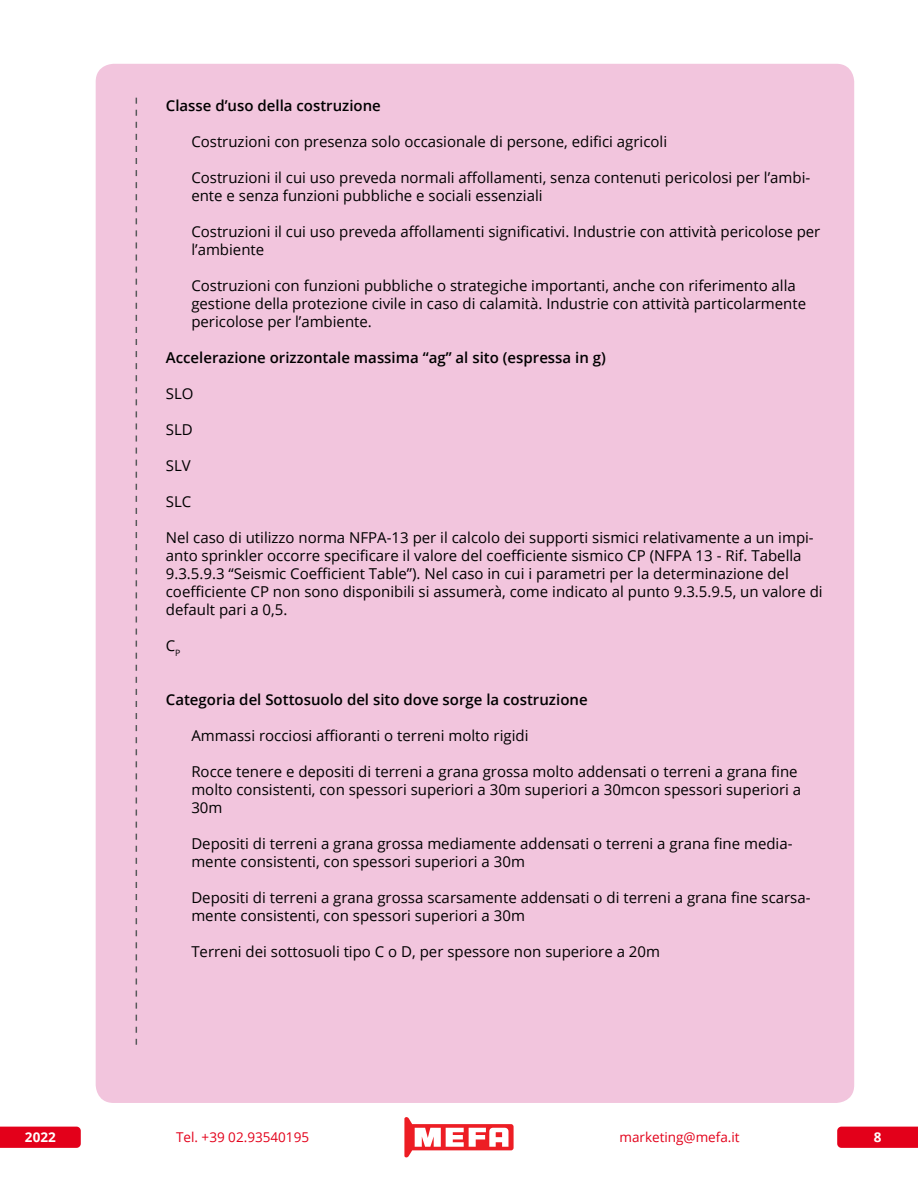
<style>
.page{position:relative;width:918px;height:1188px;background:#fff}
.page>*{position:absolute;margin:0;border:0;box-sizing:border-box;transform-origin:0 0}
.t1{font:15px/18px "Open Sans";color:#000}
.t2{font:600 15px "Open Sans";color:#000}
.t3{font:13.5px "Open Sans";color:#e3001a}
.t4{font:700 13.5px "Open Sans";color:#fff}
</style>
<div class="page">
<div style="left:96px;top:64px;width:758px;height:1039px;background:#f2c5dd;border-radius:18px"></div>
<div style="left:0;top:1127px;width:81px;height:21px;background:#e3001a"></div>
<div style="left:837px;top:1127px;width:81px;height:21px;background:#e3001a"></div>
<svg style="left:404px;top:1117px;width:110px;height:40px"></svg>
<svg style="left:136px;top:98px;width:1px;height:947px"></svg>
<p class="t2" style="left:166px;top:95px;width:217px">Classe d’uso della costruzione</p>
<p class="t1" style="left:191px;top:132px;width:477px">Costruzioni con presenza solo occasionale di persone, edifici agricoli</p>
<p class="t1" style="left:191px;top:168px;width:620px">Costruzioni il cui uso preveda normali affollamenti, senza contenuti pericolosi per l’ambi&shy;ente e senza funzioni pubbliche e sociali essenziali</p>
<p class="t1" style="left:191px;top:222px;width:631px">Costruzioni il cui uso preveda affollamenti significativi. Industrie con attività pericolose per l’ambiente</p>
<p class="t1" style="left:191px;top:276px;width:616px">Costruzioni con funzioni pubbliche o strategiche importanti, anche con riferimento alla gestione della protezione civile in caso di calamità. Industrie con attività particolarmente pericolose per l’ambiente.</p>
<p class="t2" style="left:166px;top:347px;width:442px">Accelerazione orizzontale massima “ag” al sito (espressa in g)</p>
<p class="t1" style="left:166px;top:384px;width:29px">SLO</p>
<p class="t1" style="left:166px;top:420px;width:28px">SLD</p>
<p class="t1" style="left:166px;top:456px;width:26px">SLV</p>
<p class="t1" style="left:166px;top:492px;width:27px">SLC</p>
<p class="t1" style="left:166px;top:528px;width:658px">Nel caso di utilizzo norma NFPA-13 per il calcolo dei supporti sismici relativamente a un impi&shy;anto sprinkler occorre specificare il valore del coefficiente sismico CP (NFPA 13 - Rif. Tabella 9.3.5.9.3 “Seismic Coefficient Table”). Nel caso in cui i parametri per la determinazione del coefficiente CP non sono disponibili si assumerà, come indicato al punto 9.3.5.9.5, un valore di default pari a 0,5.</p>
<p class="t1" style="left:166px;top:636px;width:16px">C<sub>P</sub></p>
<p class="t2" style="left:166px;top:689px;width:423px">Categoria del Sottosuolo del sito dove sorge la costruzione</p>
<p class="t1" style="left:191px;top:726px;width:339px">Ammassi rocciosi affioranti o terreni molto rigidi</p>
<p class="t1" style="left:191px;top:762px;width:611px">Rocce tenere e depositi di terreni a grana grossa molto addensati o terreni a grana fine molto consistenti, con spessori superiori a 30m superiori a 30mcon spessori superiori a<br>30m</p>
<p class="t1" style="left:191px;top:834px;width:603px">Depositi di terreni a grana grossa mediamente addensati o terreni a grana fine media&shy;mente consistenti, con spessori superiori a 30m</p>
<p class="t1" style="left:191px;top:888px;width:621px">Depositi di terreni a grana grossa scarsamente addensati o di terreni a grana fine scarsa&shy;mente consistenti, con spessori superiori a 30m</p>
<p class="t1" style="left:191px;top:942px;width:470px">Terreni dei sottosuoli tipo C o D, per spessore non superiore a 20m</p>
<p class="t4" style="left:25px;top:1128px;width:32px">2022</p>
<p class="t3" style="left:176px;top:1128px;width:135px">Tel. +39 02.93540195</p>
<p class="t3" style="left:620px;top:1128px;width:122px">marketing@mefa.it</p>
<p class="t4" style="left:874px;top:1128px;width:9px">8</p>
</div>
